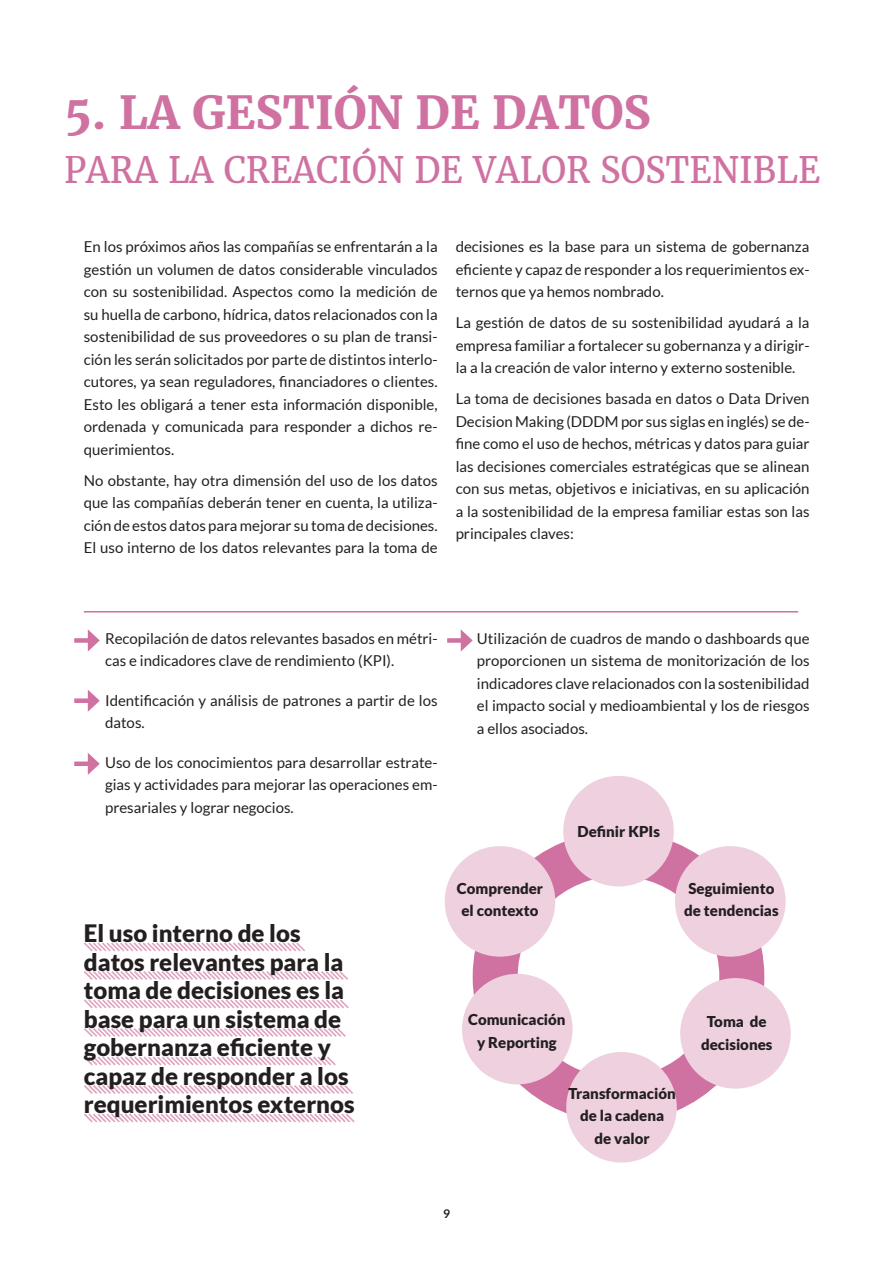
<style>
.page{position:relative;width:893px;height:1263px;background:#fff}
.page>*{position:absolute;margin:0;border:0;box-sizing:border-box;transform-origin:0 0}
.Heading_1{font:700 45px "Merriweather";color:#cf71a1}
.Heading_1-2{font:36px "Merriweather";color:#cf71a1;scale:.95 1}
.Heading_1-3{font:900 24px/28.5px "Lato";color:#231f20}
.t1{font:15px/22.5px "Lato";color:#231f20;text-align:justify}
.t2{font:900 15px/22.5px "Lato";color:#231f20}
.t3{font:700 12px "Lato";color:#231f20}
</style>
<div class="page">
<svg style="left:84px;top:942px;width:221px;height:10px"></svg>
<svg style="left:84px;top:971px;width:264px;height:9px"></svg>
<svg style="left:84px;top:999px;width:265px;height:10px"></svg>
<svg style="left:84px;top:1028px;width:262px;height:9px"></svg>
<svg style="left:84px;top:1056px;width:252px;height:10px"></svg>
<svg style="left:84px;top:1085px;width:269px;height:9px"></svg>
<svg style="left:84px;top:1113px;width:271px;height:10px"></svg>
<div style="left:74px;top:638px;width:18px;height:5px;background:#cf71a1"></div>
<svg style="left:88px;top:629px;width:12px;height:22px"></svg>
<div style="left:447px;top:638px;width:18px;height:5px;background:#cf71a1"></div>
<svg style="left:461px;top:629px;width:12px;height:22px"></svg>
<div style="left:74px;top:698px;width:18px;height:5px;background:#cf71a1"></div>
<svg style="left:88px;top:690px;width:12px;height:22px"></svg>
<div style="left:74px;top:761px;width:18px;height:5px;background:#cf71a1"></div>
<svg style="left:88px;top:753px;width:12px;height:22px"></svg>
<hr style="left:84px;top:611px;width:714px;height:1px;background:#cf71a1">
<div style="left:473px;top:831px;width:291px;height:292px;border:45px solid #cf71a1;border-radius:50%"></div>
<div style="left:563px;top:776px;width:111px;height:110px;background:#eed0df;border-radius:50%"></div>
<div style="left:675px;top:846px;width:111px;height:111px;background:#eed0df;border-radius:50%"></div>
<div style="left:445px;top:846px;width:110px;height:111px;background:#eed0df;border-radius:50%"></div>
<div style="left:462px;top:974px;width:111px;height:110px;background:#eed0df;border-radius:50%"></div>
<div style="left:680px;top:978px;width:111px;height:111px;background:#eed0df;border-radius:50%"></div>
<div style="left:566px;top:1052px;width:111px;height:110px;background:#eed0df;border-radius:50%"></div>
<p class="Heading_1" style="left:64px;top:83px;width:588px">5. LA GESTIÓN DE DATOS</p>
<p class="Heading_1-2" style="left:64px;top:146px;width:797px">PARA LA CREACIÓN DE VALOR SOSTENIBLE</p>
<p class="t1" style="left:84px;top:236px;width:355px">En los próximos años las compañías se enfrentarán a la gestión un volumen de datos considerable vinculados con su sostenibilidad. Aspectos como la medición de su huella de carbono, hídrica, datos relacionados con la sostenibilidad de sus proveedores o su plan de transi&shy;ción les serán solicitados por parte de distintos interlo&shy;cutores, ya sean reguladores, financiadores o clientes.<br>Esto les obligará a tener esta información disponible, ordenada y comunicada para responder a dichos re&shy;querimientos.</p>
<p class="t1" style="left:84px;top:469px;width:355px">No obstante, hay otra dimensión del uso de los datos que las compañías deberán tener en cuenta, la utiliza&shy;ción de estos datos para mejorar su toma de decisiones.<br>El uso interno de los datos relevantes para la toma de</p>
<p class="t1" style="left:456px;top:236px;width:355px">decisiones es la base para un sistema de gobernanza eficiente y capaz de responder a los requerimientos ex&shy;ternos que ya hemos nombrado.</p>
<p class="t1" style="left:456px;top:312px;width:355px">La gestión de datos de su sostenibilidad ayudará a la empresa familiar a fortalecer su gobernanza y a dirigir&shy;la a la creación de valor interno y externo sostenible.</p>
<p class="t1" style="left:456px;top:388px;width:355px">La toma de decisiones basada en datos o Data Driven Decision Making (DDDM por sus siglas en inglés) se de&shy;fine como el uso de hechos, métricas y datos para guiar las decisiones comerciales estratégicas que se alinean con sus metas, objetivos e iniciativas, en su aplicación a la sostenibilidad de la empresa familiar estas son las principales claves:</p>
<p class="t1" style="left:105px;top:627px;width:334px">Recopilación de datos relevantes basados en métri&shy;cas e indicadores clave de rendimiento (KPI).</p>
<p class="t1" style="left:105px;top:689px;width:334px">Identificación y análisis de patrones a partir de los datos.</p>
<p class="t1" style="left:105px;top:751px;width:334px">Uso de los conocimientos para desarrollar estrate&shy;gias y actividades para mejorar las operaciones em&shy;presariales y lograr negocios.</p>
<p class="Heading_1-3" style="left:84px;top:919px;width:272px">El uso interno de los datos relevantes para la toma de decisiones es la base para un sistema de gobernanza eficiente y capaz de responder a los requerimientos externos</p>
<p class="t1" style="left:477px;top:627px;width:334px">Utilización de cuadros de mando o dashboards que proporcionen un sistema de monitorización de los indicadores clave relacionados con la sostenibilidad el impacto social y medioambiental y los de riesgos a ellos asociados.</p>
<p class="t2" style="left:457px;top:877px;width:88px">Comprender</p>
<p class="t2" style="left:461px;top:899px;width:79px">el contexto</p>
<p class="t2" style="left:577px;top:820px;width:84px">Definir KPIs</p>
<p class="t2" style="left:684px;top:877px;width:96px">Seguimiento de tendencias</p>
<p class="t2" style="left:468px;top:1008px;width:99px">Comunicación</p>
<p class="t2" style="left:477px;top:1031px;width:81px">y Reporting</p>
<p class="t2" style="left:568px;top:1081px;width:109px;text-align:center">Transformación de la cadena</p>
<p class="t2" style="left:594px;top:1126px;width:57px">de valor</p>
<p class="t2" style="left:707px;top:1010px;width:61px">Toma de</p>
<p class="t2" style="left:701px;top:1032px;width:73px">decisiones</p>
<p class="t3" style="left:443px;top:1207px;width:8px">9</p>
</div>
